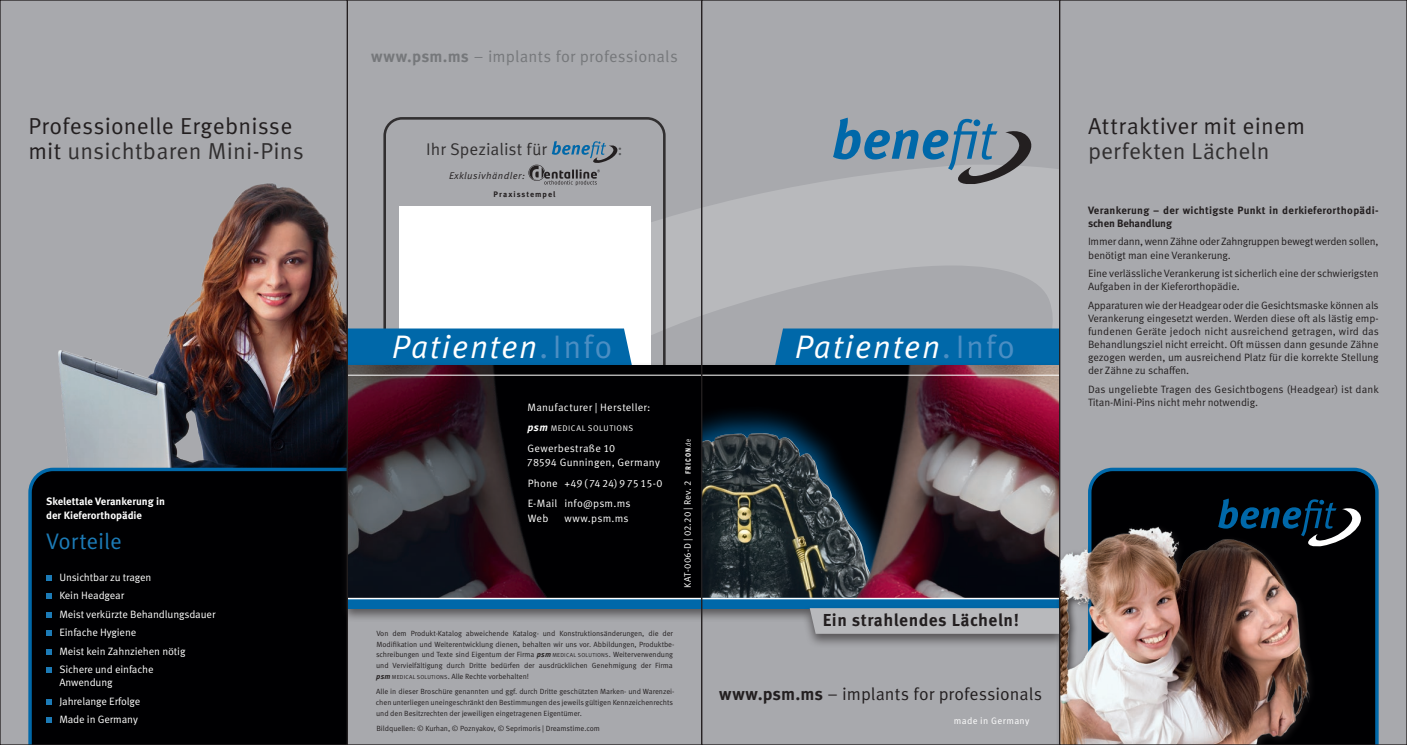
<style>
.page{position:relative;width:1407px;height:745px;background:#fff}
.page>*{position:absolute;margin:0;border:0;box-sizing:border-box;transform-origin:0 0}
.t1{font:italic 32.62px "Meta Pro";letter-spacing:.045em;color:#fff}
.t2{font:23.12px/24.2px "Meta Pro";letter-spacing:.01em;color:#231f20}
.t3{font:23.12px "Meta Pro";color:#312f30}
.t4{font:22.5px "Meta Pro";letter-spacing:-.005em;color:#1c7bb7}
.t5{font:17.5px "Meta Pro";color:#231f20}
.t6{font:700 17.25px "Meta Pro";letter-spacing:.03em;color:#231f20}
.t7{font:16.88px "Meta Pro";color:#312f30}
.t8{font:16.88px "Meta Pro";color:#57585a}
.t9{font:16.25px "Meta Pro";letter-spacing:.01em;color:#76787b}
.t10{font:10.62px/13.1px "Meta Pro";letter-spacing:-.01em;color:#231f20}
.t11{font:10.62px/18.5px "Meta Pro";letter-spacing:-.01em;color:#fff}
.t12{font:700 10.62px/13.1px "Meta Pro";letter-spacing:.025em;color:#231f20}
.t13{font:10.62px/14.8px "Meta Pro";letter-spacing:.02em;color:#fff}
.t14{font:700 10.62px/13.1px "Meta Pro";color:#fff}
.t15{font:10.62px/20.2px "Meta Pro";letter-spacing:.015em;color:#fff}
.t16{font:italic 9.75px "Meta Pro";letter-spacing:.05em;color:#231f20}
.t17{font:9.38px "Meta Pro";letter-spacing:.035em;color:#fff}
.t18{font:8.25px "Meta Pro";letter-spacing:.06em;color:#fff}
.t19{font:700 8px "Meta Pro";letter-spacing:.125em;color:#231f20}
.t20{font:7.5px/10.6px "Meta Pro";letter-spacing:-.005em;color:#231f20}
.s1{color:#312f30}
.s2{font-weight:700}
.s3{font-style:normal;color:#4b8ec3}
.s4{font-weight:700;font-style:italic;font-size:10.62px}
.s5{font-family:"Interstate";font-weight:700;font-stretch:condensed;font-size:7.5px}
.s6{font-family:"Interstate";font-weight:300;font-stretch:condensed;font-size:7.5px}
.s7{font-weight:700;font-style:italic}
.s8{font-size:5.75px}
</style>
<div class="page">
<div style="left:0;top:0;width:1407px;height:744px;background:#a8a9ad"></div>
<svg style="left:399px;top:164px;width:658px;height:198px;fill:#b8b9bc"></svg>
<div style="left:775px;top:328px;width:282px;height:34px;background:#0068a9"></div>
<img style="left:58px;top:183px;width:287px;height:284px">
<div style="left:28px;top:467px;width:317px;height:275px;background:#000002"></div>
<div style="left:383px;top:117px;width:282px;height:314px;border:3px solid #312f30;border-radius:17px"></div>
<div style="left:399px;top:207px;width:251px;height:186px;background:#fff"></div>
<div style="left:349px;top:328px;width:283px;height:34px;background:#0068a9"></div>
<div style="left:338px;top:362px;width:731px;height:259px;background:#231f20;opacity:.6"></div>
<div style="left:347px;top:365px;width:712px;height:242px;background:#000002"></div>
<div style="left:702px;top:405px;width:214px;height:192px;background:#0068a9;opacity:.75"></div>
<img style="left:704px;top:433px;width:141px;height:164px">
<img style="left:349px;top:365px;width:214px;height:232px">
<img style="left:845px;top:365px;width:212px;height:232px">
<svg style="left:349px;top:599px;width:706px;height:8px;background:#0c6eac"></svg>
<svg style="left:833px;top:118px;width:198px;height:66px"></svg>
<hr style="left:347px;top:374px;width:712px;height:1px;background:#fff">
<hr style="left:347px;top:597px;width:712px;height:2px;background:#fff">
<div style="left:1059px;top:0;width:157px;height:744px;background:#a8a9ad"></div>
<svg style="left:1088px;top:467px;width:290px;height:275px;background:#061420"></svg>
<svg style="left:1218px;top:498px;width:143px;height:8px"></svg>
<img style="left:1061px;top:506px;width:305px;height:236px">
<div style="left:801px;top:604px;width:267px;height:43px;background:#231f20;opacity:.6"></div>
<svg style="left:810px;top:607px;width:247px;height:26px"></svg>
<svg style="left:46px;top:574px;width:6px;height:6px"></svg>
<svg style="left:46px;top:593px;width:6px;height:6px"></svg>
<svg style="left:46px;top:611px;width:6px;height:6px"></svg>
<svg style="left:46px;top:630px;width:6px;height:5px"></svg>
<svg style="left:46px;top:648px;width:6px;height:6px"></svg>
<svg style="left:46px;top:667px;width:6px;height:5px"></svg>
<svg style="left:46px;top:698px;width:6px;height:6px"></svg>
<svg style="left:46px;top:717px;width:6px;height:5px"></svg>
<svg style="left:528px;top:141px;width:89px;height:44px"></svg>
<h2 class="t2" style="left:28px;top:115px;width:277px">Professionelle Ergebnisse mit <span class="s1">unsichtbaren Mini-Pins</span></h2>
<h3 class="t14" style="left:46px;top:495px;width:120px">Skelettale Verankerung in der Kieferorthopädie</h3>
<h3 class="t4" style="left:46px;top:527px;width:77px">Vorteile</h3>
<h3 class="t11" style="left:59px;top:568px;width:158px">Unsichtbar zu tragen<br>Kein Headgear<br>Meist verkürzte Behandlungsdauer<br>Einfache Hygiene<br>Meist kein Zahnziehen nötig<br>Sichere und einfache</h3>
<h3 class="t11" style="left:59px;top:673px;width:82px">Anwendung<br>Jahrelange Erfolge<br>Made in Germany</h3>
<h3 class="t9" style="left:371px;top:46px;width:308px"><span class="s2">www.psm.ms</span> – implants for professionals</h3>
<h3 class="t7" style="left:426px;top:138px;width:122px">Ihr Spezialist für</h3>
<h3 class="t8" style="left:617px;top:138px;width:7px">:</h3>
<p class="t19" style="left:494px;top:189px;width:63px">Praxisstempel</p>
<p class="t16" style="left:449px;top:169px;width:78px">Exklusivhändler:</p>
<h1 class="t1" style="left:392px;top:325px;width:222px">Patienten<span class="s3">.Info</span></h1>
<h3 class="t13" style="left:527px;top:400px;width:124px">Manufacturer | Hersteller:</h3>
<p class="t18" style="left:527px;top:423px;width:107px"><span class="s4">psm</span> MEDICAL SOLUTIONS</p>
<h3 class="t13" style="left:527px;top:440px;width:135px">Gewerbestraße 10<br>78594 Gunningen, Germany</h3>
<h3 class="t15" style="left:528px;top:473px;width:136px">Phone +49 ( 74 24) 9 75 15-0<br>E-Mail info@psm.ms</h3>
<h3 class="t11" style="left:528px;top:509px;width:22px">Web</h3>
<h3 class="t11" style="left:564px;top:509px;width:66px">www.psm.ms</h3>
<p class="t17" style="left:681px;top:587px;width:150px;rotate:-90deg">KAT-006-D | 02.20 | Rev. 2 <span class="s5">FRICON</span><span class="s6">.de</span></p>
<p class="t20" style="left:376px;top:627px;width:300px">Von dem Produkt-Katalog abweichende Katalog- und Konstruktionsänderungen, die der Modifikation und Weiterentwicklung dienen, behalten wir uns vor. Abbildungen, Produktbe&shy;schreibungen und Texte sind Eigentum der Firma <span class="s7">psm</span> <span class="s8">MEDICAL SOLUTIONS</span>. Weiterverwendung und Vervielfältigung durch Dritte bedürfen der ausdrücklichen Genehmigung der Firma <span class="s7">psm</span> <span class="s8">MEDICAL SOLUTIONS</span>. Alle Rechte vorbehalten!</p>
<p class="t20" style="left:376px;top:686px;width:300px">Alle in dieser Broschüre genannten und ggf. durch Dritte geschützten Marken- und Warenzei&shy;chen unterliegen uneingeschränkt den Bestimmungen des jeweils gültigen Kennzeichenrechts und den Besitzrechten der jeweiligen eingetragenen Eigentümer.</p>
<p class="t20" style="left:376px;top:723px;width:225px">Bildquellen: © Kurhan, © Poznyakov, © Seprimoris | Dreamstime.com</p>
<h1 class="t1" style="left:795px;top:325px;width:222px">Patienten<span class="s3">.Info</span></h1>
<h3 class="t6" style="left:823px;top:608px;width:198px">Ein strahlendes Lächeln!</h3>
<h3 class="t5" style="left:719px;top:682px;width:324px"><span class="s2">www.psm.ms</span> – implants for professionals</h3>
<p class="t17" style="left:954px;top:714px;width:77px">made in Germany</p>
<h2 class="t2" style="left:1088px;top:115px;width:219px">Attraktiver mit einem</h2>
<h2 class="t3" style="left:1088px;top:136px;width:183px">perfekten Lächeln</h2>
<h3 class="t12" style="left:1088px;top:204px;width:292px">Verankerung – der wichtigste Punkt in derkieferorthopädi&shy;schen Behandlung</h3>
<h3 class="t10" style="left:1088px;top:235px;width:292px">Immer dann, wenn Zähne oder Zahngruppen bewegt werden sollen, benötigt man eine Verankerung.</h3>
<h3 class="t10" style="left:1088px;top:267px;width:292px">Eine verlässliche Verankerung ist sicherlich eine der schwierigsten<br>Aufgaben in der Kieferorthopädie.</h3>
<p class="t10" style="left:1088px;top:298px;width:292px;text-align:justify">Apparaturen wie der Headgear oder die Gesichtsmaske können als Verankerung eingesetzt werden. Werden diese oft als lästig emp&shy;fundenen Geräte jedoch nicht ausreichend getragen, wird das Behandlungsziel nicht erreicht. Oft müssen dann gesunde Zähne gezogen werden, um ausreichend Platz für die korrekte Stellung der Zähne zu schaffen.</p>
<h3 class="t10" style="left:1088px;top:382px;width:292px">Das ungeliebte Tragen des Gesichtbogens (Headgear) ist dank<br>Titan-Mini-Pins nicht mehr notwendig.</h3>
</div>
